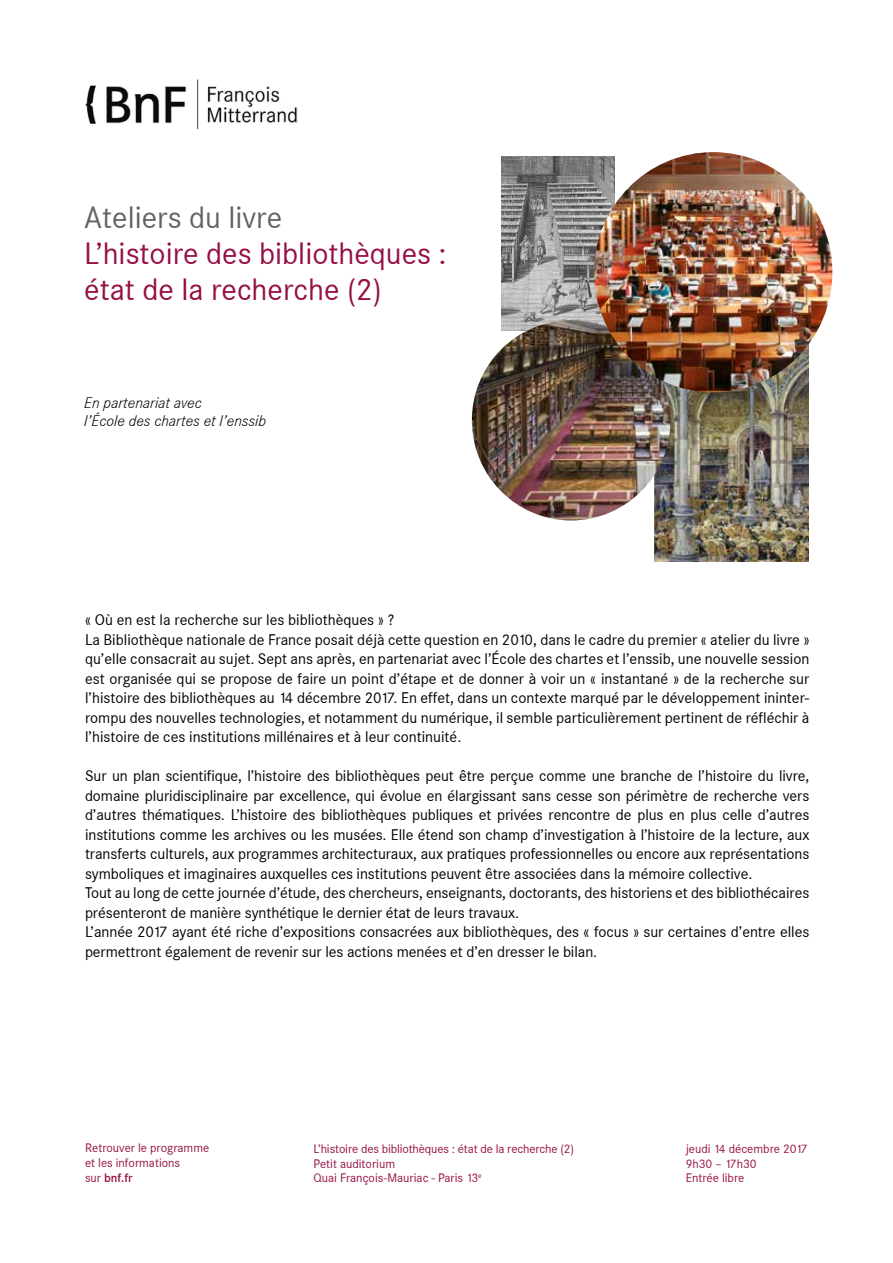
<style>
.page{position:relative;width:893px;height:1263px;background:#fff}
.page>*{position:absolute;margin:0;border:0;box-sizing:border-box;transform-origin:0 0}
.t1{font:30px/36px "Corporate SBQ";color:#950f44}
.t2{font:30px "Corporate SBQ";color:#646363}
.t3{font:15px/19.5px "Corporate SBQ";letter-spacing:-.005em;color:#000}
.t4{font:italic 300 15px/18px "Corporate SBQ";color:#000}
.t5{font:12px/14.4px "Corporate SBQ";color:#950f44}
.s1{font-weight:500}
</style>
<div class="page">
<img style="left:85px;top:79px;width:213px;height:50px">
<img style="left:654px;top:392px;width:154px;height:170px">
<img style="left:501px;top:157px;width:93px;height:163px">
<img style="left:472px;top:320px;width:198px;height:200px">
<img style="left:594px;top:152px;width:238px;height:240px">
<h1 class="t2" style="left:84px;top:200px;width:199px">Ateliers du livre</h1>
<h1 class="t1" style="left:84px;top:236px;width:364px">L’histoire des bibliothèques : état de la recherche (2)</h1>
<p class="t4" style="left:84px;top:394px;width:183px">En partenariat avec<br>l’École des chartes et l’enssib</p>
<p class="t3" style="left:85px;top:610px;width:726px">« Où en est la recherche sur les bibliothèques » ?<br>La Bibliothèque nationale de France posait déjà cette question en 2010, dans le cadre du premier « atelier du livre » qu’elle consacrait au sujet. Sept ans après, en partenariat avec l’École des chartes et l’enssib, une nouvelle session est organisée qui se propose de faire un point d’étape et de donner à voir un « instantané » de la recherche sur l’histoire des bibliothèques au 14 décembre 2017. En effet, dans un contexte marqué par le développement ininter&shy;rompu des nouvelles technologies, et notamment du numérique, il semble particulièrement pertinent de réfléchir à l’histoire de ces institutions millénaires et à leur continuité.</p>
<p class="t3" style="left:85px;top:766px;width:726px">Sur un plan scientifique, l’histoire des bibliothèques peut être perçue comme une branche de l’histoire du livre, domaine pluridisciplinaire par excellence, qui évolue en élargissant sans cesse son périmètre de recherche vers d’autres thématiques. L’histoire des bibliothèques publiques et privées rencontre de plus en plus celle d’autres institutions comme les archives ou les musées. Elle étend son champ d’investigation à l’histoire de la lecture, aux transferts culturels, aux programmes architecturaux, aux pratiques professionnelles ou encore aux représentations symboliques et imaginaires auxquelles ces institutions peuvent être associées dans la mémoire collective.<br>Tout au long de cette journée d’étude, des chercheurs, enseignants, doctorants, des historiens et des bibliothécaires présenteront de manière synthétique le dernier état de leurs travaux.<br>L’année 2017 ayant été riche d’expositions consacrées aux bibliothèques, des « focus » sur certaines d’entre elles permettront également de revenir sur les actions menées et d’en dresser le bilan.</p>
<p class="t5" style="left:85px;top:1140px;width:126px;line-height:15px">Retrouver le programme et les informations<br>sur <span class="s1">bnf.fr</span></p>
<p class="t5" style="left:314px;top:1142px;width:262px">L’histoire des bibliothèques : état de la recherche (2)<br>Petit auditorium<br>Quai François-Mauriac - Paris 13<sup>e</sup></p>
<p class="t5" style="left:686px;top:1142px;width:123px">jeudi 14 décembre 2017<br>9h30 – 17h30<br>Entrée libre</p>
</div>
